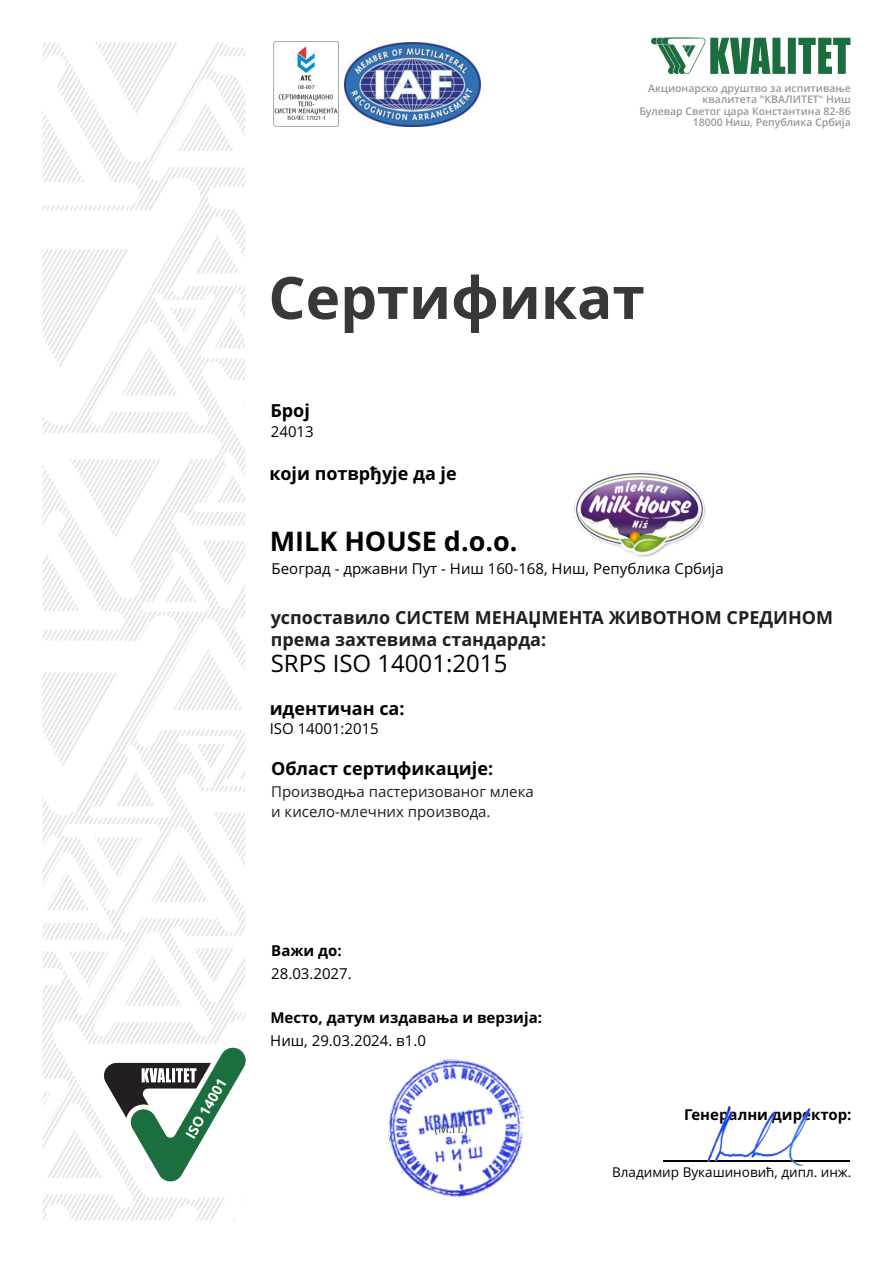
<style>
.page{position:relative;width:893px;height:1263px;background:#fff}
.page>*{position:absolute;margin:0;border:0;box-sizing:border-box;transform-origin:0 0}
.t1{font:700 58.5px "Open Sans";color:#383838}
.t2{font:700 27px "Open Sans";color:#000}
.t3{font:24px "Open Sans";color:#000}
.t4{font:700 18px/22px "Open Sans";color:#231f20}
.t5{font:700 18px "Open Sans";color:#000}
.t6{font:15px "Open Sans";color:#000}
.t7{font:15px/20.4px "Open Sans";color:#231f20}
.t8{font:700 15px "Open Sans";color:#000}
.t9{font:700 14.1px "Open Sans";color:#fff}
.t10{font:13.5px "Open Sans";color:#000}
.t11{font:12px "Open Sans";color:#383838}
.t12{font:600 10.5px/11.4px "Open Sans";color:#989898;text-align:right}
</style>
<div class="page">
<svg style="left:43px;top:43px;width:202px;height:1177px"></svg>
<svg style="left:651px;top:38px;width:199px;height:36px"></svg>
<svg style="left:104px;top:1046px;width:142px;height:136px"></svg>
<img style="left:345px;top:42px;width:135px;height:85px">
<hr style="left:663px;top:1161px;width:187px;height:1px;background:#000">
<img style="left:273px;top:42px;width:66px;height:84px">
<img style="left:574px;top:471px;width:132px;height:86px">
<img style="left:388px;top:1058px;width:136px;height:141px">
<img style="left:697px;top:1105px;width:125px;height:62px">
<p class="t12" style="left:639px;top:83px;width:213px">Акционарско друштво за испитивање квалитета "КВАЛИТЕТ" Ниш<br>Булевар Светог цара Константина 82-86<br>18000 Ниш, Република Србија</p>
<h1 class="t1" style="left:268px;top:274px;width:378px">Сертификат</h1>
<h3 class="t5" style="left:270px;top:403px;width:41px">Број</h3>
<h3 class="t6" style="left:271px;top:426px;width:44px">24013</h3>
<h3 class="t5" style="left:270px;top:466px;width:189px">који потврђује да је</h3>
<h2 class="t2" style="left:270px;top:530px;width:249px">MILK HOUSE d.o.o.</h2>
<h3 class="t6" style="left:272px;top:563px;width:454px">Београд - државни Пут - Ниш 160-168, Ниш, Република Србија</h3>
<h3 class="t4" style="left:271px;top:608px;width:564px">успоставило СИСТЕМ МЕНАЏМЕНТА ЖИВОТНОМ СРЕДИНОМ према захтевима стандарда:</h3>
<h3 class="t3" style="left:271px;top:654px;width:238px">SRPS ISO 14001:2015</h3>
<h3 class="t5" style="left:270px;top:701px;width:136px">идентичан са:</h3>
<h3 class="t6" style="left:270px;top:722px;width:111px">ISO 14001:2015</h3>
<h3 class="t5" style="left:271px;top:762px;width:224px">Област сертификације:</h3>
<h3 class="t7" style="left:271px;top:782px;width:264px">Производња пастеризованог млека и кисело-млечних производа.</h3>
<h3 class="t9" style="left:184px;top:1135px;width:69px;rotate:-60deg">ISO 14001</h3>
<h3 class="t8" style="left:271px;top:944px;width:72px">Важи до:</h3>
<h3 class="t6" style="left:271px;top:968px;width:82px">28.03.2027.</h3>
<h3 class="t8" style="left:270px;top:1011px;width:273px">Место, датум издавања и верзија:</h3>
<h3 class="t6" style="left:270px;top:1035px;width:157px">Ниш, 29.03.2024. в1.0</h3>
<p class="t11" style="left:434px;top:1123px;width:35px">(M.П.)</p>
<h3 class="t8" style="left:684px;top:1108px;width:169px">Генерални директор:</h3>
<p class="t10" style="left:612px;top:1167px;width:241px">Владимир Вукашиновић, дипл. инж.</p>
</div>
